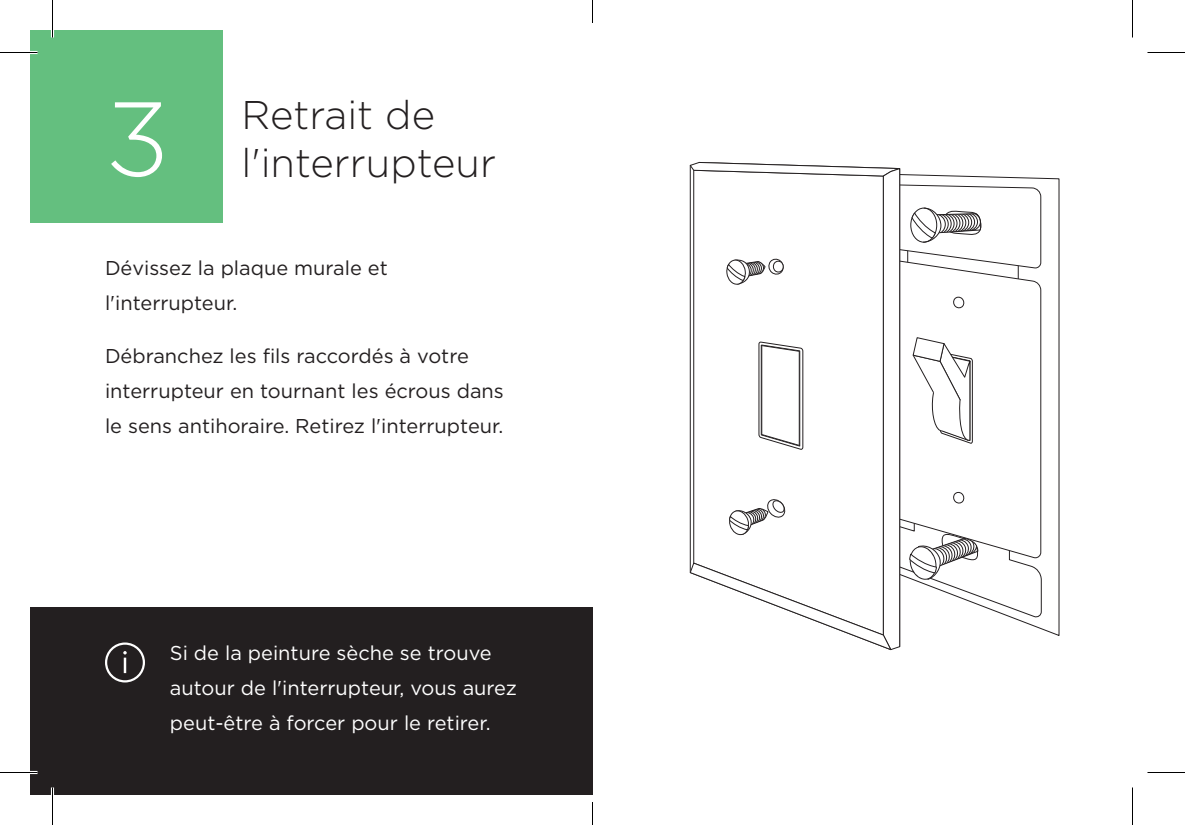
<style>
.page{position:relative;width:1185px;height:825px;background:#fff}
.page>*{position:absolute;margin:0;border:0;box-sizing:border-box;transform-origin:0 0}
.t1{font:300 105px "Gotham";color:#fff}
.t2{font:300 40px "Gotham";color:#231f20}
.t3{font:20px/35px "Gotham";color:#231f20}
.t4{font:20px/35px "Gotham";color:#fff}
</style>
<div class="page">
<div style="left:30px;top:30px;width:192px;height:192px;background:#64bf7f"></div>
<div style="left:30px;top:607px;width:562px;height:188px;background:#231f20"></div>
<div style="left:105px;top:643px;width:40px;height:40px;border:2px solid #fff;border-radius:50%"></div>
<svg style="left:123px;top:651px;width:4px;height:22px"></svg>
<svg style="left:1041px;top:177px;width:19px;height:459px"></svg>
<svg style="left:689px;top:161px;width:352px;height:490px"></svg>
<hr style="left:0;top:51px;width:38px;height:3px;background:#fff">
<hr style="left:0;top:771px;width:38px;height:3px;background:#fff">
<hr style="left:51px;top:0;width:3px;height:38px;background:#fff">
<hr style="left:51px;top:788px;width:3px;height:37px;background:#fff">
<hr style="left:0;top:52px;width:38px;height:1px;background:#000">
<hr style="left:1148px;top:52px;width:37px;height:1px;background:#000">
<hr style="left:0;top:772px;width:38px;height:1px;background:#000">
<hr style="left:1148px;top:772px;width:37px;height:1px;background:#000">
<hr style="left:52px;top:0;width:1px;height:38px;background:#000">
<hr style="left:52px;top:788px;width:1px;height:37px;background:#000">
<hr style="left:1132px;top:0;width:1px;height:38px;background:#000">
<hr style="left:1132px;top:788px;width:1px;height:37px;background:#000">
<svg style="left:592px;top:0;width:1px;height:22px"></svg>
<svg style="left:592px;top:802px;width:1px;height:23px"></svg>
<h1 class="t1" style="left:105px;top:82px;width:66px">3</h1>
<h2 class="t2" style="left:242px;top:93px;width:195px">Retrait de</h2>
<h2 class="t2" style="left:242px;top:141px;width:256px">l'interrupteur</h2>
<p class="t3" style="left:105px;top:250px;width:284px">Dévissez la plaque murale et l'interrupteur.</p>
<p class="t3" style="left:105px;top:338px;width:400px">Débranchez les fils raccordés à votre interrupteur en tournant les écrous dans le sens antihoraire. Retirez l'interrupteur.</p>
<p class="t4" style="left:170px;top:635px;width:348px">Si de la peinture sèche se trouve autour de l'interrupteur, vous aurez peut-être à forcer pour le retirer.</p>
</div>
